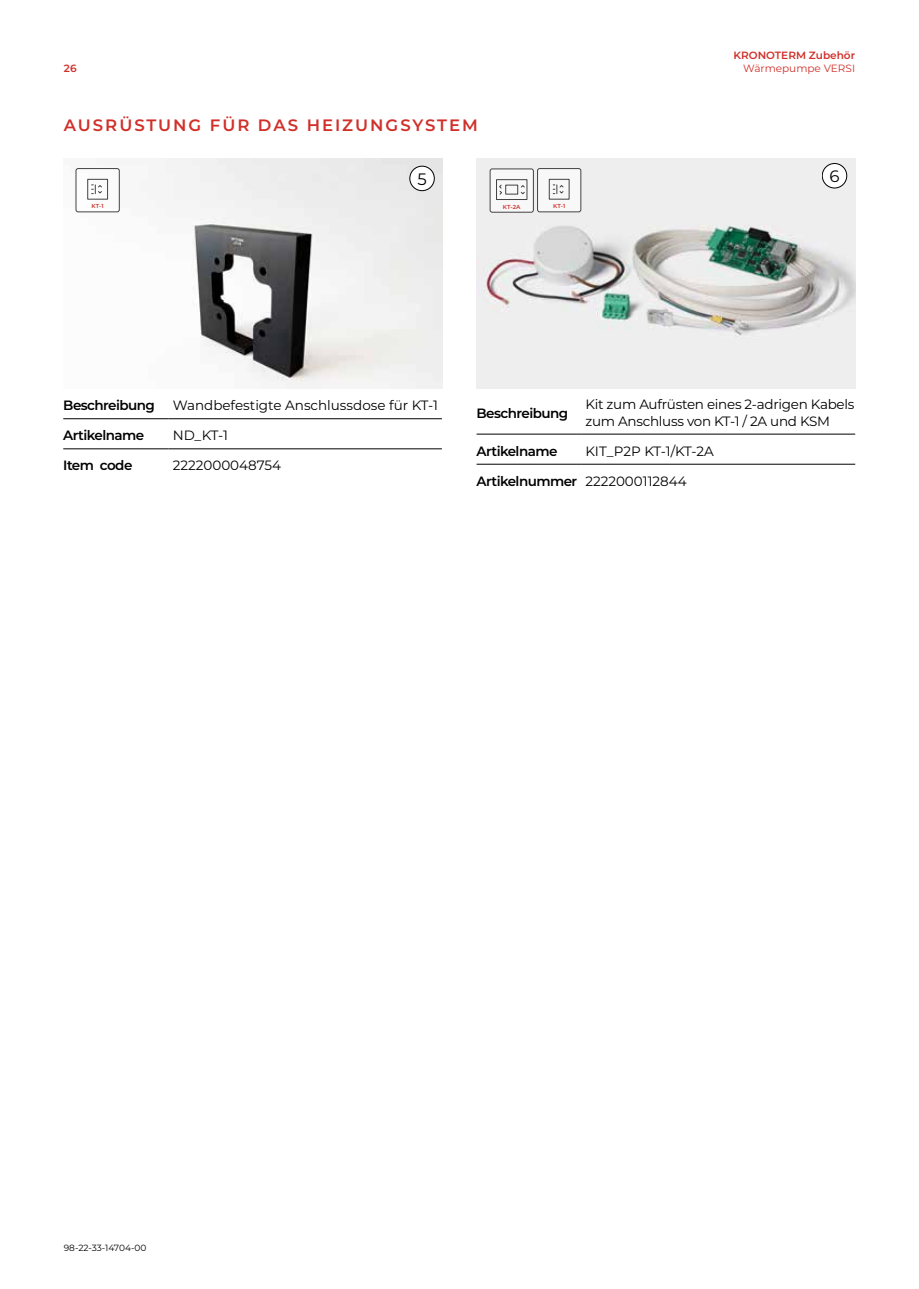
<style>
.page{position:relative;width:919px;height:1289px;background:#fff}
.page>*{position:absolute;margin:0;border:0;box-sizing:border-box;transform-origin:0 0}
.t1{font:600 16.5px "Montserrat";letter-spacing:.12em;color:#d0302a}
.t2{font:16.5px "Montserrat";color:#000}
.t3{font:600 13.5px "Montserrat";letter-spacing:-.04em;color:#000}
.t4{font:13.5px/16.2px "Montserrat";letter-spacing:-.02em;color:#000}
.t5{font:13.5px "Montserrat";color:#000}
.t6{font:600 10.5px "Montserrat";color:#d0302a}
.t7{font:10.5px "Montserrat";color:#d0302a}
.t8{font:9px "Montserrat";color:#000}
.t9{font:600 5.7px "Montserrat";color:#cf3029}
.s1{font-weight:400}
</style>
<div class="page">
<img style="left:77px;top:158px;width:365px;height:230px">
<img style="left:477px;top:158px;width:378px;height:230px">
<hr style="left:476px;top:434px;width:105px;height:1px;background:#000">
<hr style="left:581px;top:434px;width:274px;height:1px;background:#000">
<hr style="left:476px;top:464px;width:105px;height:1px;background:#000">
<hr style="left:581px;top:464px;width:274px;height:1px;background:#000">
<hr style="left:63px;top:418px;width:105px;height:1px;background:#000">
<hr style="left:168px;top:418px;width:274px;height:1px;background:#000">
<hr style="left:63px;top:448px;width:105px;height:1px;background:#000">
<hr style="left:168px;top:448px;width:274px;height:1px;background:#000">
<div style="left:75px;top:168px;width:45px;height:44px;background:#fff;border-radius:3px"></div>
<div style="left:75px;top:168px;width:45px;height:44px;border:1px solid #424143;border-radius:2px"></div>
<div style="left:87px;top:179px;width:21px;height:21px;border:1px solid #424143"></div>
<svg style="left:92px;top:184px;width:10px;height:10px"></svg>
<div style="left:536px;top:168px;width:45px;height:44px;background:#f8f8f8;border-radius:3px"></div>
<div style="left:537px;top:168px;width:44px;height:44px;border:1px solid #424143;border-radius:2px"></div>
<div style="left:548px;top:179px;width:21px;height:21px;border:1px solid #424143"></div>
<svg style="left:553px;top:184px;width:11px;height:10px"></svg>
<div style="left:410px;top:166px;width:24px;height:25px;background:#fff;border-radius:50%"></div>
<div style="left:409px;top:166px;width:25px;height:25px;border:1px solid #000;border-radius:50%"></div>
<div style="left:822px;top:163px;width:24px;height:25px;background:#fff;border-radius:50%"></div>
<div style="left:822px;top:163px;width:24px;height:25px;border:1px solid #000;border-radius:50%"></div>
<div style="left:489px;top:168px;width:45px;height:45px;background:#f8f8f8;border-radius:3px"></div>
<div style="left:489px;top:168px;width:45px;height:45px;border:1px solid #424143;border-radius:2px"></div>
<svg style="left:496px;top:179px;width:32px;height:21px"></svg>
<p class="t6" style="left:733px;top:48px;width:123px">KRONOTERM Zubehör</p>
<p class="t6" style="left:64px;top:61px;width:14px">26</p>
<p class="t7" style="left:743px;top:61px;width:113px">Wärmepumpe VERSI</p>
<p class="t1" style="left:64px;top:113px;width:415px">AUSRÜSTUNG FÜR DAS HEIZUNGSYSTEM</p>
<p class="t2" style="left:417px;top:168px;width:11px">5</p>
<p class="t2" style="left:829px;top:165px;width:12px">6</p>
<p class="t9" style="left:503px;top:203px;width:19px">KT-2A</p>
<p class="t9" style="left:92px;top:202px;width:14px">KT-1</p>
<p class="t9" style="left:553px;top:202px;width:14px">KT-1</p>
<p class="t3" style="left:63px;top:396px;width:93px">Beschreibung</p>
<p class="t5" style="left:173px;top:396px;width:266px">Wandbefestigte Anschlussdose für KT-1</p>
<p class="t3" style="left:63px;top:426px;width:82px">Artikelname</p>
<p class="t4" style="left:173px;top:427px;width:57px">ND_KT-1</p>
<p class="t3" style="left:63px;top:456px;width:71px">Item code</p>
<p class="t5" style="left:173px;top:456px;width:110px">2222000048754</p>
<p class="t3" style="left:476px;top:403px;width:93px">Beschreibung</p>
<p class="t4" style="left:585px;top:396px;width:270px">Kit zum Aufrüsten eines 2-adrigen Kabels zum Anschluss von KT-1 / 2A und KSM</p>
<p class="t3" style="left:476px;top:441px;width:82px">Artikelname</p>
<p class="t5" style="left:585px;top:441px;width:130px">KIT_P2P KT-1/KT-2A</p>
<p class="t3" style="left:476px;top:471px;width:212px">Artikelnummer <span class="s1">2222000112844</span></p>
<p class="t8" style="left:64px;top:1241px;width:84px">98-22-33-14704-00</p>
</div>
